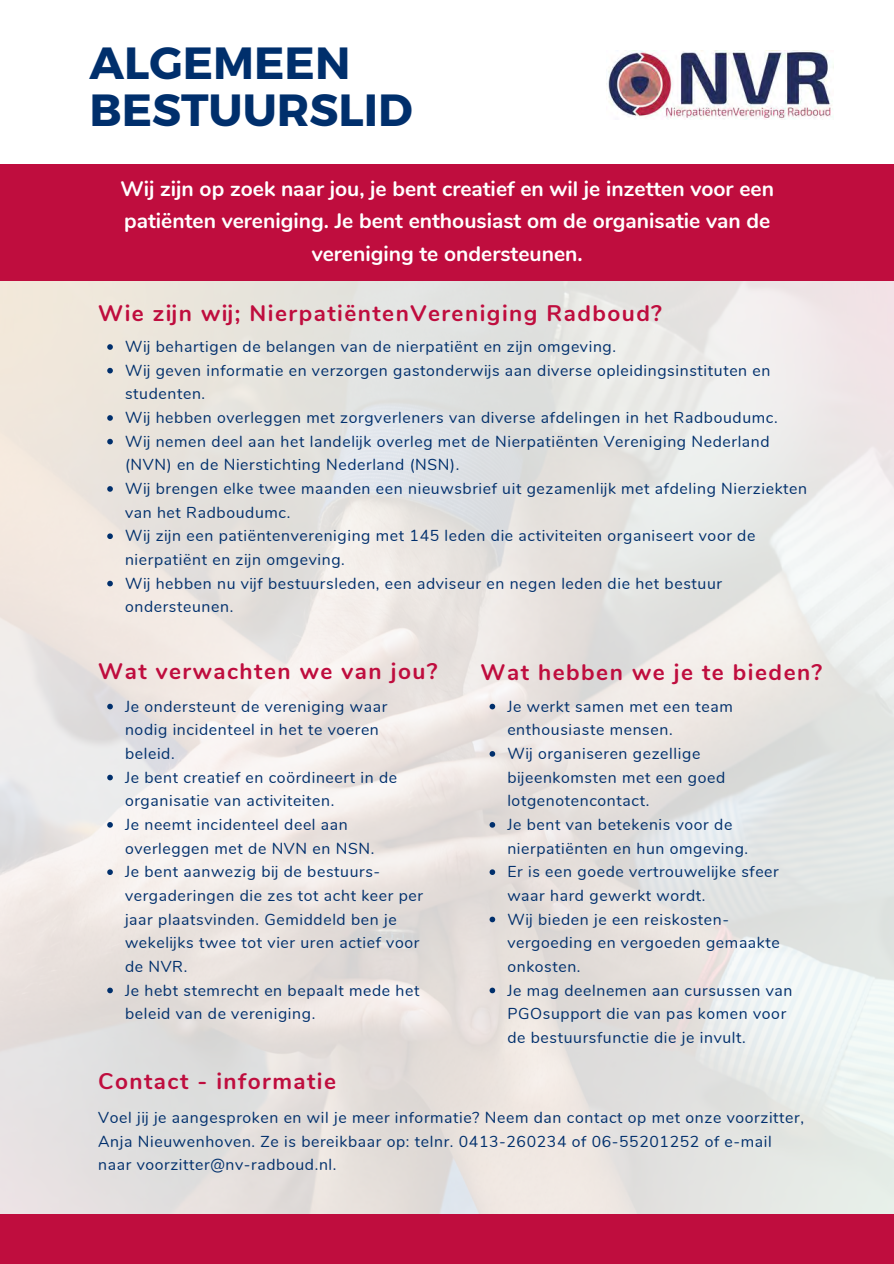
<style>
.page{position:relative;width:894px;height:1264px;background:#fff}
.page>*{position:absolute;margin:0;border:0;box-sizing:border-box;transform-origin:0 0}
.t1{font:700 45px/47.2px "Montserrat";color:#002f6c}
.t2{font:700 22.5px "Nunito";letter-spacing:.065em;color:#bf0d3e}
.t3{font:700 21px/32.7px "Nunito";color:#fff;text-align:center}
.t4{font:15.75px/23.7px "Nunito";letter-spacing:.04em;color:#002f6c}
</style>
<div class="page">
<img style="left:606px;top:51px;width:226px;height:68px">
<img style="left:0;top:281px;width:893px;height:933px">
<div style="left:0;top:1214px;width:893px;height:49px;background:#bf0d3e"></div>
<svg style="left:107px;top:344px;width:6px;height:6px"></svg>
<svg style="left:107px;top:368px;width:6px;height:5px"></svg>
<svg style="left:107px;top:415px;width:6px;height:6px"></svg>
<svg style="left:107px;top:439px;width:6px;height:5px"></svg>
<svg style="left:107px;top:486px;width:6px;height:6px"></svg>
<svg style="left:107px;top:533px;width:6px;height:6px"></svg>
<svg style="left:107px;top:580px;width:6px;height:6px"></svg>
<div style="left:0;top:165px;width:893px;height:116px;background:#bf0d3e"></div>
<svg style="left:107px;top:703px;width:6px;height:6px"></svg>
<svg style="left:107px;top:774px;width:6px;height:6px"></svg>
<svg style="left:107px;top:822px;width:6px;height:5px"></svg>
<svg style="left:107px;top:869px;width:6px;height:6px"></svg>
<svg style="left:107px;top:987px;width:6px;height:6px"></svg>
<svg style="left:489px;top:703px;width:6px;height:6px"></svg>
<svg style="left:489px;top:751px;width:6px;height:5px"></svg>
<svg style="left:489px;top:822px;width:6px;height:5px"></svg>
<svg style="left:489px;top:869px;width:6px;height:6px"></svg>
<svg style="left:489px;top:916px;width:6px;height:6px"></svg>
<svg style="left:489px;top:987px;width:6px;height:6px"></svg>
<p class="t1" style="left:89px;top:37px;width:325px">ALGEMEEN<br>BESTUURSLID</p>
<p class="t3" style="left:120px;top:172px;width:654px">Wij zij n op zoek naar jou, je bent creatief en wil je inzetten voor een patiënten vereniging. Je bent enthousiast om de organisatie van de vereniging te ondersteunen.</p>
<p class="t2" style="left:98px;top:298px;width:565px">Wie zijn wij; NierpatiëntenVereniging Radboud?</p>
<p class="t4" style="left:125px;top:335px;width:492px">Wij behartigen de belangen van de nierpatiënt en zijn omgeving.</p>
<p class="t4" style="left:125px;top:359px;width:646px">Wij geven informatie en verzorgen gastonderwijs aan diverse opleidingsinstituten en studenten.</p>
<p class="t4" style="left:125px;top:406px;width:654px">Wij hebben overleggen met zorgverleners van diverse afdelingen in het Radboudumc.</p>
<p class="t4" style="left:125px;top:429px;width:646px">Wij nemen deel aan het landelijk overleg met de Nierpatiënten Vereniging Nederland (NVN) en de Nierstichting Nederland (NSN).</p>
<p class="t4" style="left:125px;top:477px;width:683px">Wij brengen elke twee maanden een nieuwsbrief uit gezamenlijk met afdeling Nierziekten van het Radboudumc.</p>
<p class="t4" style="left:125px;top:524px;width:631px">Wij zij n een patiëntenvereniging met 145 leden die activiteiten organiseert voor de nierpatiënt en zijn omgeving.</p>
<p class="t4" style="left:125px;top:571px;width:598px">Wij hebben nu vijf bestuursleden, een adviseur en negen leden die het bestuur ondersteunen.</p>
<p class="t2" style="left:98px;top:656px;width:340px">Wat verwachten we van jou?</p>
<p class="t4" style="left:125px;top:694px;width:264px">Je ondersteunt de vereniging waar nodig incidenteel in het te voeren beleid.</p>
<p class="t4" style="left:125px;top:765px;width:273px">Je bent creatief en coördineert in de organisatie van activiteiten.</p>
<p class="t4" style="left:125px;top:812px;width:251px">Je neemt incidenteel deel aan overleggen met de NVN en NSN.</p>
<p class="t4" style="left:125px;top:860px;width:299px">Je bent aanwezig bij de bestuurs&shy;vergaderingen die zes tot acht keer per jaar plaatsvinden. Gemiddeld ben je wekelij ks twee tot vier uren actief voor de NVR.</p>
<p class="t4" style="left:125px;top:978px;width:296px">Je hebt stemrecht en bepaalt mede het beleid van de vereniging.</p>
<p class="t2" style="left:480px;top:656px;width:343px">Wat hebben we je te bieden?</p>
<p class="t4" style="left:507px;top:694px;width:227px">Je werkt samen met een team enthousiaste mensen.</p>
<p class="t4" style="left:507px;top:742px;width:219px">Wij organiseren gezellige bijeenkomsten met een goed lotgenotencontact.</p>
<p class="t4" style="left:507px;top:812px;width:242px">Je bent van betekenis voor de nierpatiënten en hun omgeving.</p>
<p class="t4" style="left:507px;top:860px;width:273px">Er is een goede vertrouwelij ke sfeer waar hard gewerkt wordt.</p>
<p class="t4" style="left:507px;top:907px;width:274px">Wij bieden je een reiskosten&shy;vergoeding en vergoeden gemaakte onkosten.</p>
<p class="t4" style="left:507px;top:978px;width:286px">Je mag deelnemen aan cursussen van<br>PGOsupport die van pas komen voor de bestuursfunctie die je invult.</p>
<p class="t2" style="left:98px;top:1066px;width:239px">Contact - informatie</p>
<p class="t4" style="left:98px;top:1105px;width:707px">Voel jij je aangesproken en wil je meer informatie? Neem dan contact op met onze voorzitter,<br>Anja Nieuwenhoven. Ze is bereikbaar op: telnr. 0413-260234 of 06-55201252 of e-mail naar voorzitter@nv-radboud.nl.</p>
</div>
